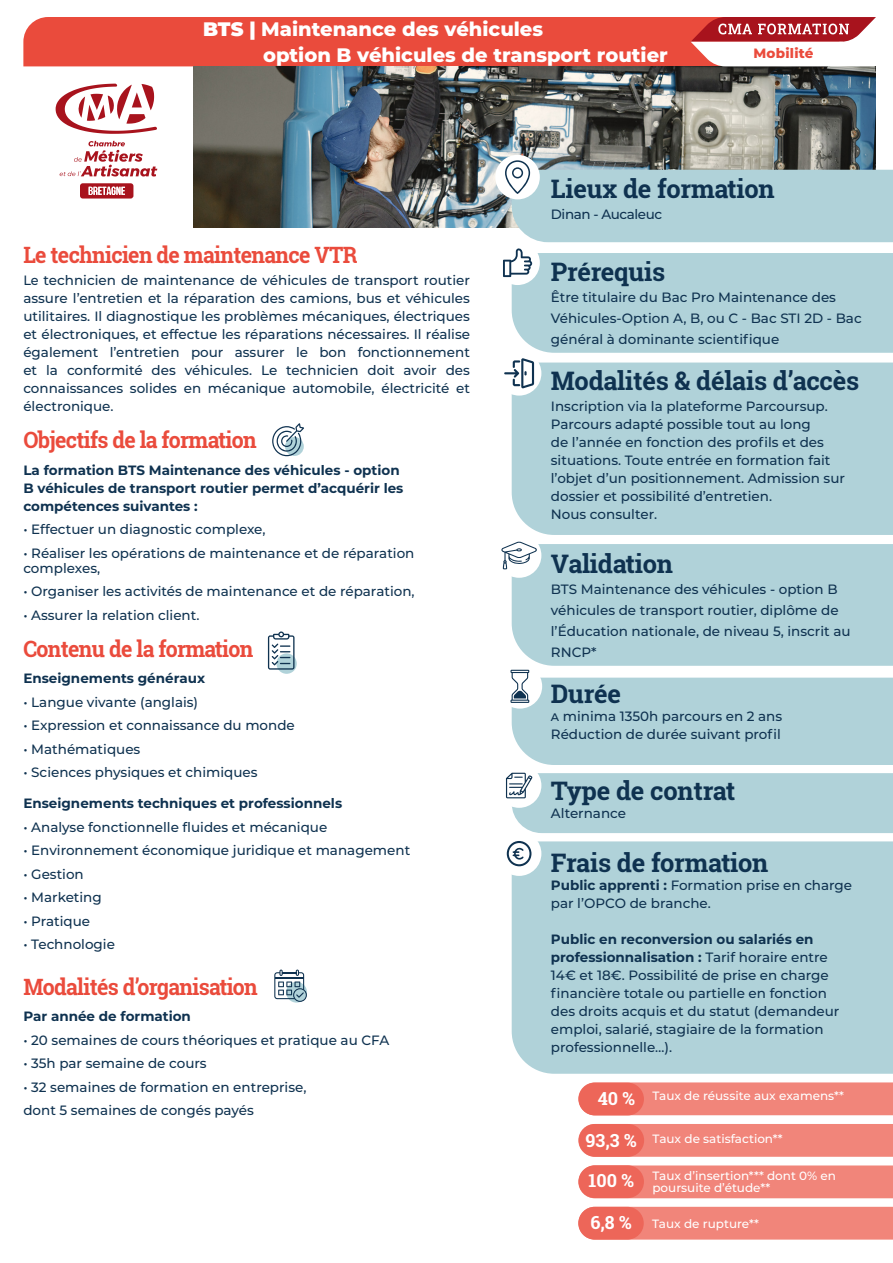
<style>
.page{position:relative;width:893px;height:1263px;background:#fff}
.page>*{position:absolute;margin:0;border:0;box-sizing:border-box;transform-origin:0 0}
.t1{font:700 25.5px "Roboto Slab";letter-spacing:-.01em;color:#0f3250}
.t2{font:700 22.5px "Roboto Slab";letter-spacing:-.03em;color:#ea4b3c;scale:.95 1}
.t3{font:800 19.5px/26.5px "Montserrat";color:#fff}
.t4{font:700 18px "Roboto Slab";color:#fff}
.t5{font:500 13.5px/18px "Montserrat";color:#0f3250}
.t6{font:500 13.5px/18px "Montserrat";color:#0f3250;text-align:justify;scale:.95 1}
.t7{font:700 13.5px/18px "Montserrat";color:#0f3250}
.t8{font:500 13.5px "Montserrat";letter-spacing:-.03em;color:#0f3250}
.t9{font:800 13.5px "Montserrat";letter-spacing:.02em;color:#ea4b3c}
.t10{font:500 12px/12px "Montserrat";color:#fff}
.s1{font-weight:900}
.s2{font-weight:700}
.s3{font-family:"Roboto Slab";font-weight:700;font-size:18px}
</style>
<div class="page">
<div style="left:579px;top:1165px;width:314px;height:33px;background:#f1857a"></div>
<div style="left:578px;top:1165px;width:66px;height:33px;background:#ed6659;border-radius:16px"></div>
<div style="left:578px;top:1124px;width:315px;height:33px;background:#f1857a"></div>
<div style="left:579px;top:1124px;width:65px;height:33px;background:#ed6659;border-radius:16px"></div>
<div style="left:581px;top:1082px;width:312px;height:33px;background:#f1857a"></div>
<div style="left:578px;top:1083px;width:66px;height:32px;background:#ed6659;border-radius:16px"></div>
<div style="left:578px;top:1207px;width:315px;height:32px;background:#f1857a"></div>
<div style="left:578px;top:1207px;width:66px;height:32px;background:#ed6659;border-radius:16px"></div>
<img style="left:193px;top:67px;width:683px;height:160px">
<svg style="left:272px;top:423px;width:32px;height:33px"></svg>
<svg style="left:274px;top:969px;width:33px;height:33px"></svg>
<svg style="left:276px;top:653px;width:21px;height:21px"></svg>
<svg style="left:268px;top:631px;width:26px;height:39px"></svg>
<svg style="left:56px;top:84px;width:101px;height:50px"></svg>
<svg style="left:59px;top:141px;width:98px;height:36px"></svg>
<svg style="left:80px;top:183px;width:53px;height:16px"></svg>
<div style="left:512px;top:544px;width:381px;height:122px;background:#b0d2d9"></div>
<div style="left:497px;top:533px;width:44px;height:45px;background:#fff;border-radius:50%"></div>
<svg style="left:501px;top:541px;width:36px;height:28px"></svg>
<div style="left:498px;top:664px;width:44px;height:45px;background:#fff;border-radius:50%"></div>
<svg style="left:510px;top:670px;width:383px;height:95px;background:#b7d6dc"></svg>
<div style="left:497px;top:763px;width:44px;height:45px;background:#fff;border-radius:50%"></div>
<svg style="left:506px;top:773px;width:387px;height:60px;background:#b2d2d9"></svg>
<div style="left:512px;top:841px;width:381px;height:233px;background:#b0d2d9"></div>
<div style="left:497px;top:831px;width:44px;height:45px;background:#fff;border-radius:50%"></div>
<svg style="left:507px;top:841px;width:24px;height:25px"></svg>
<div style="left:512px;top:389px;width:381px;height:146px;background:#b0d2d9"></div>
<div style="left:497px;top:351px;width:44px;height:45px;background:#fff;border-radius:50%"></div>
<svg style="left:503px;top:248px;width:390px;height:141px;background:#bad6dd"></svg>
<div style="left:495px;top:155px;width:45px;height:44px;background:#fff;border-radius:50%"></div>
<svg style="left:505px;top:160px;width:388px;height:82px;background:#adcad0"></svg>
<svg style="left:23px;top:17px;width:853px;height:49px;background:#e75c51"></svg>
<h3 class="t3" style="left:263px;top:15px;width:406px;text-indent:-60px"><span class="s1">BTS |</span> Maintenance des véhicules<br>option B véhicules de transport routier</h3>
<p class="t9" style="left:753px;top:44px;width:62px">Mobilité</p>
<h2 class="t2" style="left:23px;top:239px;width:353px">Le technicien de maintenance VTR</h2>
<p class="t6" style="left:23px;top:271px;width:472px">Le technicien de maintenance de véhicules de transport routier assure l’entretien et la réparation des camions, bus et véhicules utilitaires. Il diagnostique les problèmes mécaniques, électriques et électroniques, et effectue les réparations nécessaires. Il réalise également l’entretien pour assurer le bon fonctionnement et la conformité des véhicules. Le technicien doit avoir des connaissances solides en mécanique automobile, électricité et électronique.</p>
<h2 class="t2" style="left:23px;top:424px;width:247px">Objectifs de la formation</h2>
<p class="t7" style="left:23px;top:460px;width:382px">La formation BTS Maintenance des véhicules - option<br>B véhicules de transport routier permet d’acquérir les compétences suivantes :</p>
<p class="t5" style="left:23px;top:520px;width:244px">• Effectuer un diagnostic complexe,</p>
<p class="t5" style="left:23px;top:545px;width:393px;line-height:15px">• Réaliser les opérations de maintenance et de réparation complexes,</p>
<p class="t5" style="left:23px;top:582px;width:393px">• Organiser les activités de maintenance et de réparation,</p>
<p class="t5" style="left:23px;top:605px;width:178px">• Assurer la relation client.</p>
<h2 class="t2" style="left:23px;top:633px;width:244px">Contenu de la formation</h2>
<p class="t7" style="left:23px;top:669px;width:183px">Enseignements généraux</p>
<p class="t5" style="left:23px;top:692px;width:176px">• Langue vivante (anglais)</p>
<p class="t5" style="left:23px;top:716px;width:273px">• Expression et connaissance du monde</p>
<p class="t5" style="left:23px;top:739px;width:118px">• Mathématiques</p>
<p class="t5" style="left:23px;top:763px;width:236px">• Sciences physiques et chimiques</p>
<p class="t7" style="left:23px;top:794px;width:320px">Enseignements techniques et professionnels</p>
<p class="t5" style="left:23px;top:817px;width:305px">• Analyse fonctionnelle fluides et mécanique</p>
<p class="t5" style="left:23px;top:841px;width:388px">• Environnement économique juridique et management</p>
<p class="t5" style="left:23px;top:864px;width:62px">• Gestion</p>
<p class="t5" style="left:23px;top:888px;width:80px">• Marketing</p>
<p class="t5" style="left:23px;top:911px;width:68px">• Pratique</p>
<p class="t5" style="left:23px;top:935px;width:93px">• Technologie</p>
<h2 class="t2" style="left:23px;top:971px;width:248px">Modalités d’organisation</h2>
<p class="t7" style="left:23px;top:1007px;width:169px">Par année de formation</p>
<p class="t5" style="left:23px;top:1030px;width:366px">• 20 semaines de cours théoriques et pratique au CFA</p>
<p class="t5" style="left:23px;top:1054px;width:185px">• 35h par semaine de cours</p>
<p class="t5" style="left:23px;top:1074px;width:285px;line-height:23.5px">• 32 semaines de formation en entreprise, dont 5 semaines de congés payés</p>
<h1 class="t1" style="left:551px;top:171px;width:225px">Lieux de formation</h1>
<p class="t8" style="left:551px;top:205px;width:113px">Dinan - Aucaleuc</p>
<h1 class="t1" style="left:551px;top:254px;width:116px">Prérequis</h1>
<p class="t5" style="left:551px;top:286px;width:312px;line-height:21px">Être titulaire du Bac Pro Maintenance des<br>Véhicules-Option A, B, ou C - Bac STI 2D - Bac général à dominante scientifique</p>
<h1 class="t1" style="left:551px;top:363px;width:310px">Modalités &amp; délais d’accès</h1>
<p class="t5" style="left:551px;top:396px;width:296px">Inscription via la plateforme Parcoursup.<br>Parcours adapté possible tout au long<br>de l’année en fonction des profils et des situations. Toute entrée en formation fait l’objet d’un positionnement. Admission sur dossier et possibilité d’entretien.<br>Nous consulter.</p>
<h1 class="t1" style="left:551px;top:546px;width:124px">Validation</h1>
<p class="t5" style="left:551px;top:578px;width:301px;line-height:21px">BTS Maintenance des véhicules - option B véhicules de transport routier, diplôme de l’Éducation nationale, de niveau 5, inscrit au RNCP*</p>
<h1 class="t1" style="left:551px;top:676px;width:72px">Durée</h1>
<p class="t5" style="left:551px;top:707px;width:233px">A minima 1350h parcours en 2 ans<br>Réduction de durée suivant profil</p>
<h1 class="t1" style="left:551px;top:773px;width:186px">Type de contrat</h1>
<p class="t5" style="left:551px;top:804px;width:77px">Alternance</p>
<h1 class="t1" style="left:551px;top:845px;width:219px">Frais de formation</h1>
<p class="t5" style="left:551px;top:876px;width:303px"><span class="s2">Public apprenti :</span> Formation prise en charge par l’OPCO de branche.</p>
<p class="t5" style="left:551px;top:930px;width:290px"><span class="s2">Public en reconversion ou salariés en professionnalisation :</span> Tarif horaire entre 14€ et 18€. Possibilité de prise en charge financière totale ou partielle en fonction des droits acquis et du statut (demandeur emploi, salarié, stagiaire de la formation professionnelle…).</p>
<p class="t10" style="left:598px;top:1089px;width:248px"><span class="s3">40 %</span> Taux de réussite aux examens**</p>
<p class="t10" style="left:586px;top:1132px;width:199px"><span class="s3">93,3 %</span> Taux de satisfaction**</p>
<h3 class="t4" style="left:588px;top:1168px;width:47px">100 %</h3>
<p class="t10" style="left:652px;top:1169px;width:185px">Taux d’insertion*** dont 0% en poursuite d’étude**</p>
<p class="t10" style="left:590px;top:1217px;width:170px"><span class="s3">6,8 %</span> Taux de rupture**</p>
</div>
